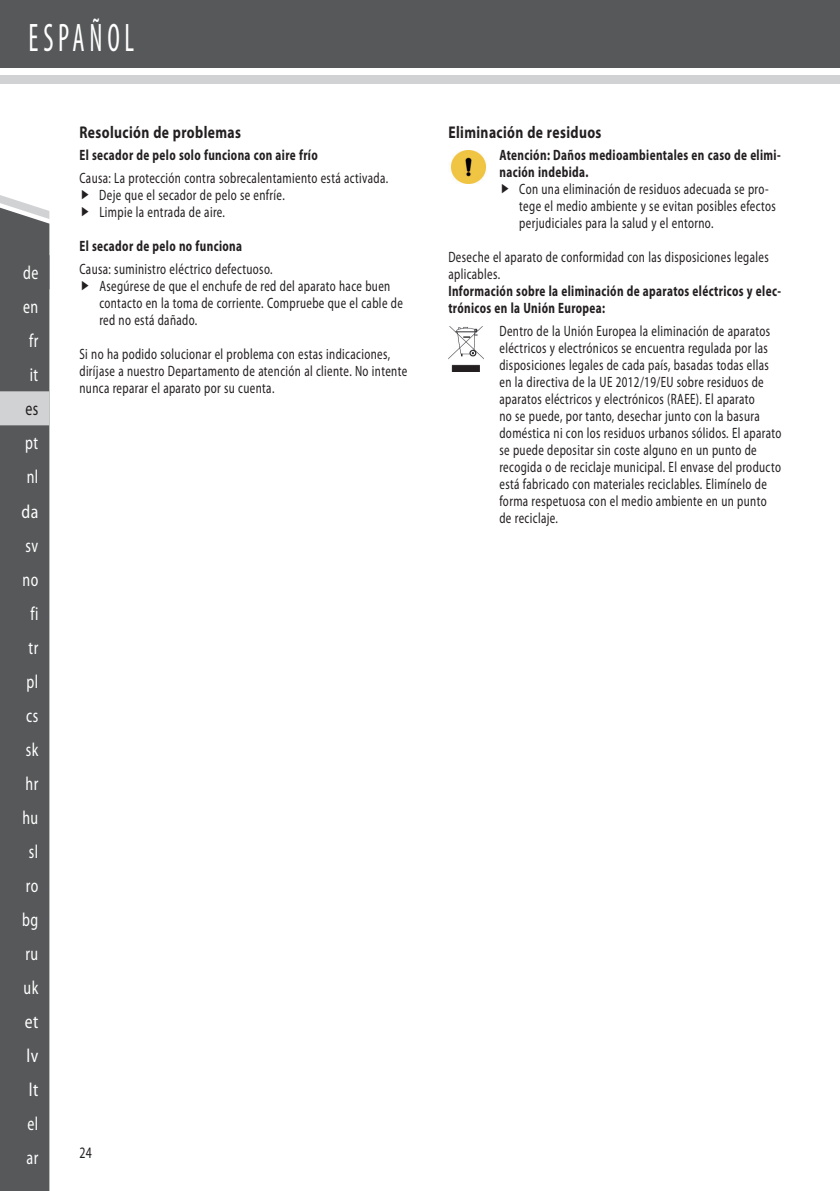
<style>
.page{position:relative;width:840px;height:1191px;background:#fff}
.page>*{position:absolute;margin:0;border:0;box-sizing:border-box;transform-origin:0 0}
.t1{font:condensed 40px "Myriad Pro";letter-spacing:.17em;color:#fff;scale:.7 1}
.t2{font:semi-condensed 19px/34px "Myriad Pro";letter-spacing:.03em;color:#fff;text-align:center;scale:.8 1}
.t3{font:semi-condensed 19px "Myriad Pro";color:#231f20;scale:.8 1}
.t4{font:700 17px "Myriad Pro";letter-spacing:.03em;color:#231f20;scale:.8 1}
.t5{font:semi-condensed 16px "Myriad Pro";color:#231f20;scale:.8 1}
.t6{font:semi-condensed 15px/17px "Myriad Pro";letter-spacing:.03em;color:#231f20;scale:.8 1}
.t7{font:700 semi-condensed 15px/17px "Myriad Pro";letter-spacing:.03em;color:#231f20;scale:.8 1}
</style>
<div class="page">
<div style="left:0;top:0;width:839px;height:67px;background:#57585a"></div>
<div style="left:0;top:75px;width:839px;height:9px;background:#d1d2d4"></div>
<div style="left:0;top:219px;width:49px;height:972px;background:#57585a"></div>
<svg style="left:0;top:195px;width:49px;height:24px"></svg>
<div style="left:0;top:255px;width:49px;height:34px;background:#57585a"></div>
<div style="left:0;top:391px;width:49px;height:34px;background:#d1d2d4"></div>
<img style="left:451px;top:150px;width:35px;height:34px">
<img style="left:448px;top:326px;width:35px;height:46px">
<h1 class="t1" style="left:29px;top:16px;width:152px">ESPAÑOL</h1>
<p class="t2" style="left:23px;top:256px;width:21px">de en fr it</p>
<p class="t3" style="left:25px;top:399px;width:18px">es</p>
<p class="t2" style="left:21px;top:426px;width:23px">pt nl da sv no fi tr pl cs sk hr hu sl ro bg ru uk et lv lt el ar</p>
<p class="t4" style="left:79px;top:122px;width:203px">Resolución de problemas</p>
<p class="t7" style="left:79px;top:147px;width:299px">El secador de pelo solo funciona con aire frío</p>
<p class="t6" style="left:99px;top:170px;width:362px;text-indent:-20px">Causa: La protección contra sobrecalentamiento está activada.<br>Deje que el secador de pelo se enfríe.<br>Limpie la entrada de aire.</p>
<p class="t7" style="left:79px;top:237px;width:205px">El secador de pelo no funciona</p>
<p class="t6" style="left:99px;top:260px;width:381px;text-indent:-20px">Causa: suministro eléctrico defectuoso.<br>Asegúrese de que el enchufe de red del aparato hace buen contacto en la toma de corriente. Compruebe que el cable de red no está dañado.</p>
<p class="t6" style="left:79px;top:345px;width:411px">Si no ha podido solucionar el problema con estas indicaciones, diríjase a nuestro Departamento de atención al cliente. No intente nunca reparar el aparato por su cuenta.</p>
<p class="t5" style="left:79px;top:1143px;width:17px">24</p>
<p class="t4" style="left:448px;top:122px;width:193px">Eliminación de residuos</p>
<p class="t7" style="left:499px;top:147px;width:353px">Atención: Daños medioambientales en caso de elimi&shy;nación indebida.</p>
<p class="t6" style="left:519px;top:181px;width:322px">Con una eliminación de residuos adecuada se pro&shy;tege el medio ambiente y se evitan posibles efectos perjudiciales para la salud y el entorno.</p>
<p class="t6" style="left:448px;top:249px;width:402px">Deseche el aparato de conformidad con las disposiciones legales aplicables.</p>
<p class="t7" style="left:448px;top:283px;width:417px">Información sobre la eliminación de aparatos eléctricos y elec&shy;trónicos en la Unión Europea:</p>
<p class="t6" style="left:499px;top:323px;width:354px">Dentro de la Unión Europea la eliminación de aparatos eléctricos y electrónicos se encuentra regulada por las disposiciones legales de cada país, basadas todas ellas en la directiva de la UE 2012/19/EU sobre residuos de aparatos eléctricos y electrónicos (RAEE). El aparato<br>no se puede, por tanto, desechar junto con la basura doméstica ni con los residuos urbanos sólidos. El aparato se puede depositar sin coste alguno en un punto de recogida o de reciclaje municipal. El envase del producto está fabricado con materiales reciclables. Elimínelo de forma respetuosa con el medio ambiente en un punto de reciclaje.</p>
</div>
